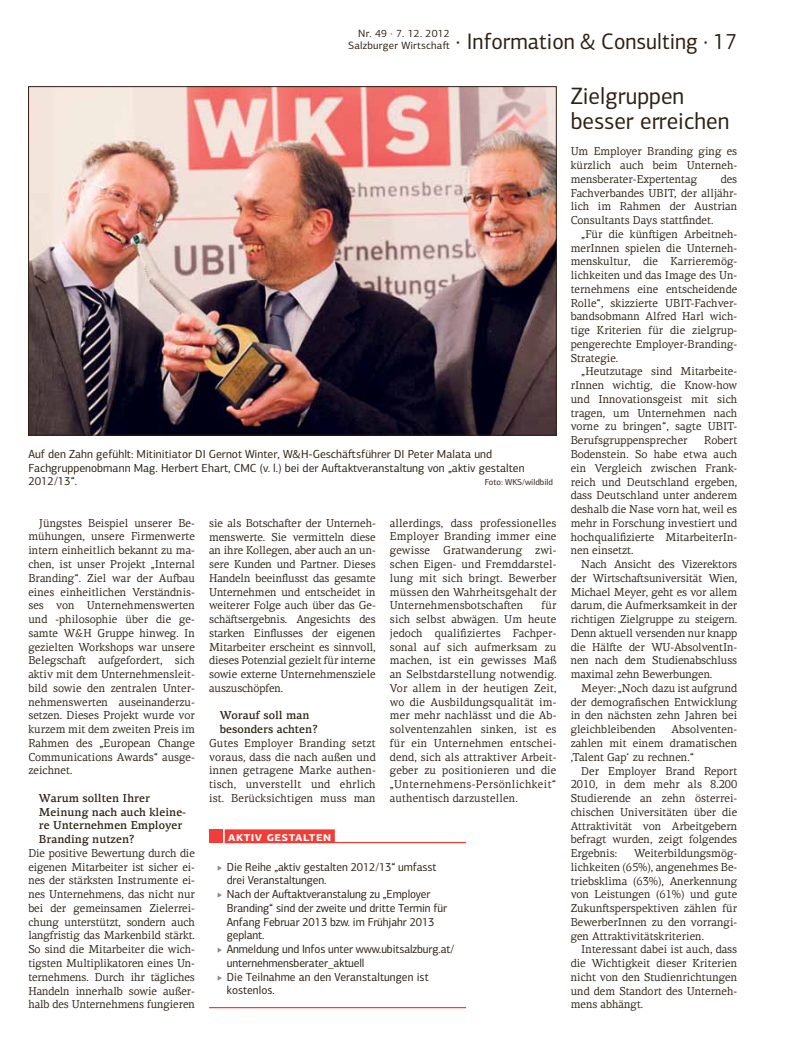
<style>
.page{position:relative;width:794px;height:1053px;background:#fff}
.page>*{position:absolute;margin:0;border:0;box-sizing:border-box;transform-origin:0 0}
.t1{font:23.75px/25px "PF Centro Sans Pro";color:#2e2113;scale:.96 1}
.t2{font:22.5px "PF Centro Sans Pro";color:#2e2113;scale:.96 1}
.t3{font:700 13.12px "PF Centro Sans Pro";letter-spacing:.04em;color:#fff}
.t4{font:11.75px/13.8px "PF Centro Sans Pro";letter-spacing:-.01em;color:#2e2113;scale:.96 1}
.t5{font:11.75px/13.8px "PF Centro Sans Pro";letter-spacing:-.01em;color:#2e2113}
.t6{font:11.5px/13.8px "PF Centro Serif Pro";color:#2e2113;text-align:justify;scale:.96 1}
.t7{font:500 11.5px/13.8px "PF Centro Serif Pro";color:#2e2113}
.t8{font:10.62px/11.9px "PF Centro Sans Pro";letter-spacing:.02em;color:#2e2113;text-align:right}
.t9{font:8.75px "PF Centro Sans Pro";color:#2e2113}
</style>
<div class="page">
<hr style="left:209px;top:1006px;width:257px;height:2px;background:#f13d37">
<div style="left:225px;top:829px;width:110px;height:14px;background:#f13d37"></div>
<hr style="left:225px;top:841px;width:241px;height:2px;background:#f13d37">
<div style="left:209px;top:829px;width:14px;height:14px;background:#f13d37"></div>
<img style="left:30px;top:88px;width:524px;height:345px">
<p class="t8" style="left:348px;top:28px;width:103px">Nr. 49 · 7. 12. 2012<br>Salzburger Wirtschaft</p>
<h2 class="t2" style="left:456px;top:28px;width:295px">· Information &amp; Consulting · 17</h2>
<p class="t5" style="left:28px;top:447px;width:498px">Auf den Zahn gefühlt: Mitinitiator DI Gernot Winter, W&amp;H-Geschäftsführer DI Peter Malata und<br>Fachgruppenobmann Mag. Herbert Ehart, CMC (v. l.) bei der Auftaktveranstaltung von „aktiv gestalten<br>2012/13“.</p>
<p class="t9" style="left:485px;top:477px;width:70px">Foto: WKS/wildbild</p>
<p class="t6" style="left:28px;top:516px;width:175px;text-indent:11px">Jüngstes Beispiel unserer Be&shy;mühungen, unsere Firmenwerte intern einheitlich bekannt zu ma&shy;chen, ist unser Projekt „Internal Branding“. Ziel war der Aufbau eines einheitlichen Verständnis&shy;ses von Unternehmenswerten und -philosophie über die ge&shy;samte W&amp;H Gruppe hinweg. In gezielten Workshops war unsere Belegschaft aufgefordert, sich aktiv mit dem Unternehmensleit&shy;bild sowie den zentralen Unter&shy;nehmenswerten auseinanderzu&shy;setzen. Dieses Projekt wurde vor kurzem mit dem zweiten Preis im Rahmen des „European Change Communications Awards“ ausge&shy;zeichnet.</p>
<p class="t7" style="left:39px;top:791px;width:149px">Warum sollten Ihrer<br>Meinung nach auch kleine&shy;re Unternehmen Employer<br>Branding nutzen?</p>
<p class="t6" style="left:28px;top:846px;width:175px">Die positive Bewertung durch die eigenen Mitarbeiter ist sicher ei&shy;nes der stärksten Instrumente ei&shy;nes Unternehmens, das nicht nur bei der gemeinsamen Zielerrei&shy;chung unterstützt, sondern auch langfristig das Markenbild stärkt.<br>So sind die Mitarbeiter die wich&shy;tigsten Multiplikatoren eines Un&shy;ternehmens. Durch ihr tägliches Handeln innerhalb sowie außer&shy;halb des Unternehmens fungieren</p>
<p class="t6" style="left:209px;top:516px;width:175px">sie als Botschafter der Unterneh&shy;menswerte. Sie vermitteln diese an ihre Kollegen, aber auch an un&shy;sere Kunden und Partner. Dieses Handeln beeinflusst das gesamte Unternehmen und entscheidet in weiterer Folge auch über das Ge&shy;schäftsergebnis. Angesichts des starken Einflusses der eigenen Mitarbeiter erscheint es sinnvoll, dieses Potenzial gezielt für interne sowie externe Unternehmensziele auszuschöpfen.</p>
<p class="t7" style="left:220px;top:708px;width:99px">Worauf soll man besonders achten?</p>
<p class="t6" style="left:209px;top:736px;width:175px">Gutes Employer Branding setzt voraus, dass die nach außen und innen getragene Marke authen&shy;tisch, unverstellt und ehrlich ist. Berücksichtigen muss man</p>
<p class="t3" style="left:228px;top:828px;width:104px">aktiv gestalten</p>
<p class="t6" style="left:390px;top:516px;width:175px">allerdings, dass professionelles Employer Branding immer eine gewisse Gratwanderung zwi&shy;schen Eigen- und Fremddarstel&shy;lung mit sich bringt. Bewerber müssen den Wahrheitsgehalt der Unternehmensbotschaften</p>
<p class="t6" style="left:390px;top:598px;width:175px;text-indent:152px">für sich selbst abwägen. Um heute jedoch qualifiziertes Fachper&shy;sonal auf sich aufmerksam zu machen, ist ein gewisses Maß an Selbstdarstellung notwendig.<br>Vor allem in der heutigen Zeit, wo die Ausbildungsqualität im&shy;mer mehr nachlässt und die Ab&shy;solventenzahlen sinken, ist es für ein Unternehmen entschei&shy;dend, sich als attraktiver Arbeit&shy;geber zu positionieren und die „Unternehmens-Persönlichkeit“ authentisch darzustellen.</p>
<p class="t4" style="left:227px;top:859px;width:238px">Die Reihe „aktiv gestalten 2012/13“ umfasst drei Veranstaltungen.<br>Nach der Auftaktveranstalung zu „Employer Branding“ sind der zweite und dritte Termin für Anfang Februar 2013 bzw. im Frühjahr 2013 geplant.<br>Anmeldung und Infos unter www.ubitsalzburg.at/ unternehmensberater_aktuell<br>Die Teilnahme an den Veranstaltungen ist kostenlos.</p>
<h1 class="t1" style="left:570px;top:84px;width:167px">Zielgruppen besser erreichen</h1>
<p class="t6" style="left:570px;top:144px;width:175px">Um Employer Branding ging es kürzlich auch beim Unterneh&shy;mensberater-Expertentag</p>
<p class="t6" style="left:570px;top:172px;width:175px;text-indent:150px">des Fachverbandes UBIT, der alljähr&shy;lich im Rahmen der Austrian Consultants Days stattfindet.</p>
<p class="t6" style="left:570px;top:227px;width:175px;text-indent:11px">„Für die künftigen Arbeitneh&shy;merInnen spielen die Unterneh&shy;menskultur, die Karrieremög&shy;lichkeiten und das Image des Un&shy;ternehmens eine entscheidende Rolle“, skizzierte UBIT-Fachver&shy;bandsobmann Alfred Harl wich&shy;tige Kriterien für die zielgrup&shy;pengerechte Employer-Branding-Strategie.</p>
<p class="t6" style="left:570px;top:364px;width:175px;text-indent:11px">„Heutzutage sind Mitarbeite&shy;rInnen wichtig, die Know-how und Innovationsgeist mit sich tragen, um Unternehmen nach vorne zu bringen“, sagte UBIT-Berufsgruppensprecher</p>
<p class="t6" style="left:570px;top:433px;width:175px;text-indent:133px">Robert Bodenstein. So habe etwa auch ein Vergleich zwischen Frank&shy;reich und Deutschland ergeben, dass Deutschland unter anderem deshalb die Nase vorn hat, weil es mehr in Forschung investiert und hochqualifizierte MitarbeiterIn&shy;nen einsetzt.</p>
<p class="t6" style="left:570px;top:557px;width:175px;text-indent:11px">Nach Ansicht des Vizerektors der Wirtschaftsuniversität Wien, Michael Meyer, geht es vor allem darum, die Aufmerksamkeit in der richtigen Zielgruppe zu steigern.<br>Denn aktuell versenden nur knapp die Hälfte der WU-AbsolventIn&shy;nen nach dem Studienabschluss maximal zehn Bewerbungen.</p>
<p class="t6" style="left:570px;top:681px;width:175px;text-indent:11px">Meyer: „Noch dazu ist aufgrund der demografischen Entwicklung in den nächsten zehn Jahren bei gleichbleibenden</p>
<p class="t6" style="left:570px;top:722px;width:175px;text-indent:101px">Absolventen&shy;zahlen mit einem dramatischen ‚Talent Gap‘ zu rechnen.“</p>
<p class="t6" style="left:570px;top:763px;width:175px;text-indent:11px">Der Employer Brand Report 2010, in dem mehr als 8.200<br>Studierende an zehn österrei&shy;chischen Universitäten über die Attraktivität von Arbeitgebern befragt wurden, zeigt folgendes Ergebnis:</p>
<p class="t6" style="left:570px;top:846px;width:175px;text-indent:64px">Weiterbildungsmög&shy;lichkeiten (65%), angenehmes Be&shy;triebsklima (63%), Anerkennung von Leistungen (61%) und gute Zukunftsperspektiven zählen für BewerberInnen zu den vorrangi&shy;gen Attraktivitätskriterien.</p>
<p class="t6" style="left:570px;top:942px;width:175px;text-indent:11px">Interessant dabei ist auch, dass die Wichtigkeit dieser Kriterien nicht von den Studienrichtungen und dem Standort des Unterneh&shy;mens abhängt.</p>
</div>
